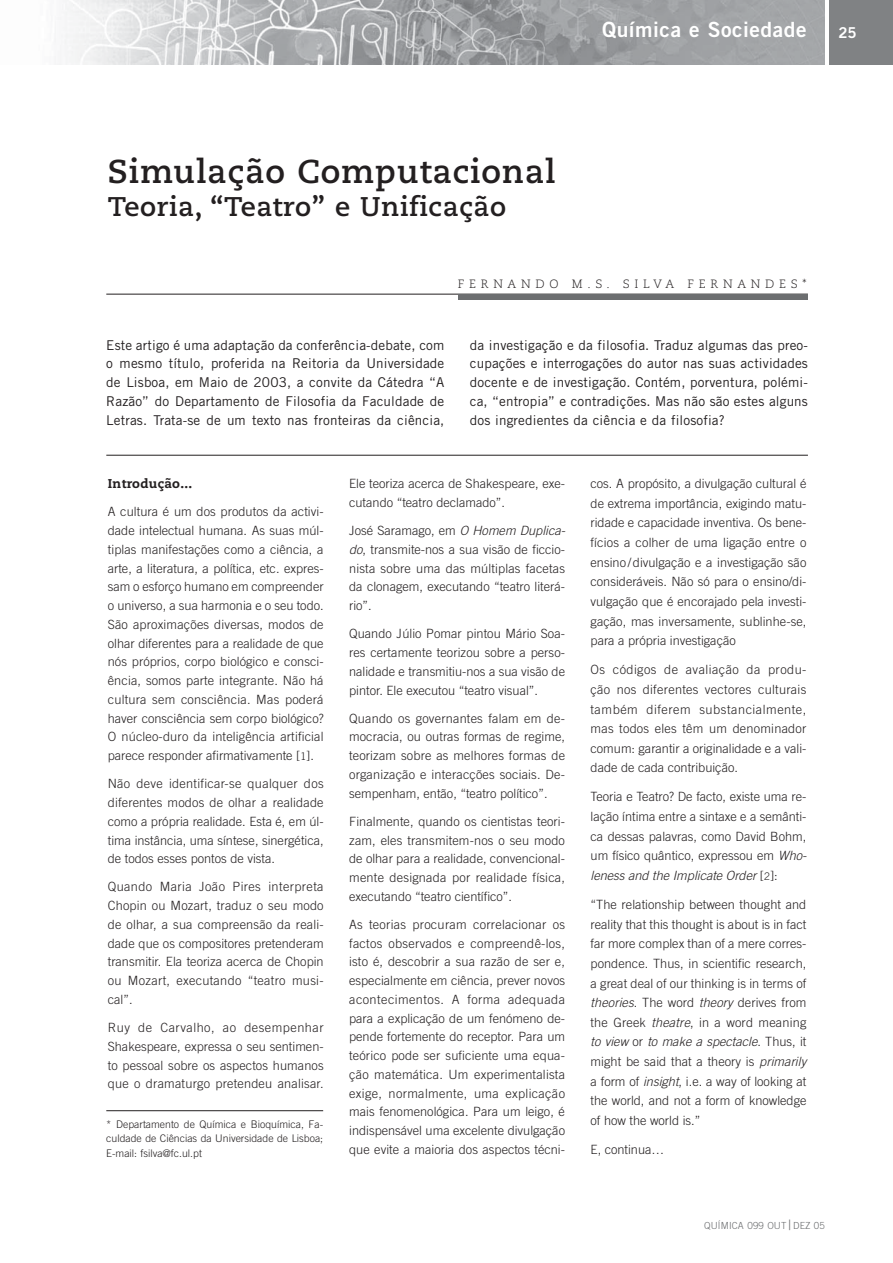
<style>
.page{position:relative;width:893px;height:1263px;background:#fff}
.page>*{position:absolute;margin:0;border:0;box-sizing:border-box;transform-origin:0 0}
.t1{font:700 33px "Caecilia";letter-spacing:.025em;color:#231f20}
.t2{font:700 27px "Caecilia";letter-spacing:.025em;color:#231f20}
.t3{font:21px "Trade Gothic Bold Two";letter-spacing:.025em;color:#fff}
.t4{font:15px "Trade Gothic Bold Two";color:#fff}
.t5{font:13.5px/18.8px "Trade Gothic";letter-spacing:.01em;color:#231f20;text-align:justify}
.t6{font:300 12.75px/18.8px "Trade Gothic";color:#231f20;text-align:justify}
.t7{font:800 12.75px "Caecilia";letter-spacing:.025em;color:#231f20}
.t8{font:300 12px "Caecilia";letter-spacing:.4em;color:#231f20}
.t9{font:300 10.5px/14.2px "Trade Gothic";color:#231f20;text-align:justify}
.t10{font:300 9.75px "Trade Gothic";letter-spacing:.015em;color:#6c6e70}
.s1{font-size:10.5px}
.s2{font-style:italic}
.s3{font-size:14.25px}
</style>
<div class="page">
<img style="left:55px;top:0;width:770px;height:65px">
<div style="left:829px;top:0;width:64px;height:65px;background:#808284"></div>
<hr style="left:106px;top:294px;width:702px;height:1px;background:#231f20">
<hr style="left:106px;top:1110px;width:217px;height:1px;background:#231f20">
<hr style="left:106px;top:455px;width:702px;height:1px;background:#231f20">
<div style="left:458px;top:294px;width:350px;height:6px;background:#6c6e70"></div>
<h1 class="t1" style="left:108px;top:158px;width:449px">Simulação Computacional</h1>
<h2 class="t2" style="left:108px;top:195px;width:400px">Teoria, “Teatro” e Unificação</h2>
<h3 class="t3" style="left:602px;top:22px;width:206px">Química e Sociedade</h3>
<p class="t4" style="left:838px;top:27px;width:20px">25</p>
<p class="t8" style="left:458px;top:279px;width:350px">FERNANDO M.S. SILVA FERNANDES*</p>
<p class="t5" style="left:106px;top:337px;width:340px">Este artigo é uma adaptação da conferência-debate, com o mesmo título, proferida na Reitoria da Universidade de Lisboa, em Maio de 2003, a convite da Cátedra “A Razão” do Departamento de Filosofia da Faculdade de Letras. Trata-se de um texto nas fronteiras da ciência,</p>
<p class="t5" style="left:470px;top:337px;width:340px">da investigação e da filosofia. Traduz algumas das preo&shy;cupações e interrogações do autor nas suas actividades docente e de investigação. Contém, porventura, polémi&shy;ca, “entropia” e contradições. Mas não são estes alguns dos ingredientes da ciência e da filosofia?</p>
<p class="t7" style="left:108px;top:478px;width:86px">Introdução...</p>
<p class="t6" style="left:108px;top:503px;width:217px">A cultura é um dos produtos da activi&shy;dade intelectual humana. As suas múl&shy;tiplas manifestações como a ciência, a arte, a literatura, a política, etc. expres&shy;sam o esforço humano em compreender o universo, a sua harmonia e o seu todo.<br>São aproximações diversas, modos de olhar diferentes para a realidade de que nós próprios, corpo biológico e consci&shy;ência, somos parte integrante. Não há cultura sem consciência. Mas poderá haver consciência sem corpo biológico?<br>O núcleo-duro da inteligência artificial parece responder afirmativamente [<span class="s1">1</span>].</p>
<p class="t6" style="left:108px;top:775px;width:217px">Não deve identificar-se qualquer dos diferentes modos de olhar a realidade como a própria realidade. Esta é, em úl&shy;tima instância, uma síntese, sinergética, de todos esses pontos de vista.</p>
<p class="t6" style="left:108px;top:878px;width:217px">Quando Maria João Pires interpreta Chopin ou Mozart, traduz o seu modo de olhar, a sua compreensão da reali&shy;dade que os compositores pretenderam transmitir. Ela teoriza acerca de Chopin ou Mozart, executando “teatro musi&shy;cal”.</p>
<p class="t6" style="left:108px;top:1019px;width:217px">Ruy de Carvalho, ao desempenhar Shakespeare, expressa o seu sentimen&shy;to pessoal sobre os aspectos humanos que o dramaturgo pretendeu analisar.</p>
<p class="t9" style="left:106px;top:1118px;width:218px">* Departamento de Química e Bioquímica, Fa&shy;culdade de Ciências da Universidade de Lisboa; E-mail: fsilva@fc.ul.pt</p>
<p class="t6" style="left:349px;top:475px;width:217px">Ele teoriza acerca de Shakespeare, exe&shy;cutando “teatro declamado”.</p>
<p class="t6" style="left:349px;top:522px;width:218px">José Saramago, em <span class="s2">O Homem Duplica&shy;do</span>, transmite-nos a sua visão de ficcio&shy;nista sobre uma das múltiplas facetas da clonagem, executando “teatro literá&shy;rio”.</p>
<p class="t6" style="left:349px;top:625px;width:217px">Quando Júlio Pomar pintou Mário Soa&shy;res certamente teorizou sobre a perso&shy;nalidade e transmitiu-nos a sua visão de pintor. Ele executou “teatro visual”.</p>
<p class="t6" style="left:349px;top:710px;width:217px">Quando os governantes falam em de&shy;mocracia, ou outras formas de regime, teorizam sobre as melhores formas de organização e interacções sociais. De&shy;sempenham, então, “teatro político”.</p>
<p class="t6" style="left:349px;top:813px;width:217px">Finalmente, quando os cientistas teori&shy;zam, eles transmitem-nos o seu modo de olhar para a realidade, convencional&shy;mente designada por realidade física, executando “teatro científico”.</p>
<p class="t6" style="left:349px;top:916px;width:217px">As teorias procuram correlacionar os factos observados e compreendê-los, isto é, descobrir a sua razão de ser e, especialmente em ciência, prever novos acontecimentos. A forma adequada para a explicação de um fenómeno de&shy;pende fortemente do receptor. Para um teórico pode ser suficiente uma equa&shy;ção matemática. Um experimentalista exige, normalmente, uma explicação mais fenomenológica. Para um leigo, é indispensável uma excelente divulgação que evite a maioria dos aspectos técni-</p>
<p class="t6" style="left:591px;top:475px;width:217px;line-height:19.6px">cos. A propósito, a divulgação cultural é de extrema importância, exigindo matu&shy;ridade e capacidade inventiva. Os bene&shy;fícios a colher de uma ligação entre o ensino / divulgação e a investigação são consideráveis. Não só para o ensino/di&shy;vulgação que é encorajado pela investi&shy;gação, mas inversamente, sublinhe-se, para a própria investigação</p>
<p class="t6" style="left:591px;top:661px;width:217px;line-height:19.6px">Os códigos de avaliação da produ&shy;ção nos diferentes vectores culturais também diferem substancialmente, mas todos eles têm um denominador comum: garantir a originalidade e a vali&shy;dade de cada contribuição.</p>
<p class="t6" style="left:591px;top:788px;width:218px;line-height:19.6px">Teoria e Teatro? De facto, existe uma re&shy;lação íntima entre a sintaxe e a semânti&shy;ca dessas palavras, como David Bohm, um físico quântico, expressou em <span class="s2">Who&shy;leness and the Implicate Order</span> [<span class="s1">2</span>]:</p>
<p class="t6" style="left:591px;top:896px;width:217px;line-height:19.6px">“The relationship between thought and reality that this thought is about is in fact far more complex than of a mere corres&shy;pondence. Thus, in scientific research, a great deal of our thinking is in terms of <span class="s2">theories</span>. The word <span class="s2">theory</span> derives from the Greek <span class="s2">theatre</span>, in a word meaning <span class="s2">to view</span> or <span class="s2">to make a spectacle</span>. Thus, it might be said that a theory is <span class="s2">primarily </span>a form of <span class="s2">insight</span>, i.e. a way of looking at the world, and not a form of knowledge of how the world is.”</p>
<p class="t6" style="left:591px;top:1141px;width:75px">E, continua…</p>
<p class="t10" style="left:704px;top:1222px;width:122px">QUÍMICA 099 OUT <span class="s3">|</span> DEZ 05</p>
</div>
